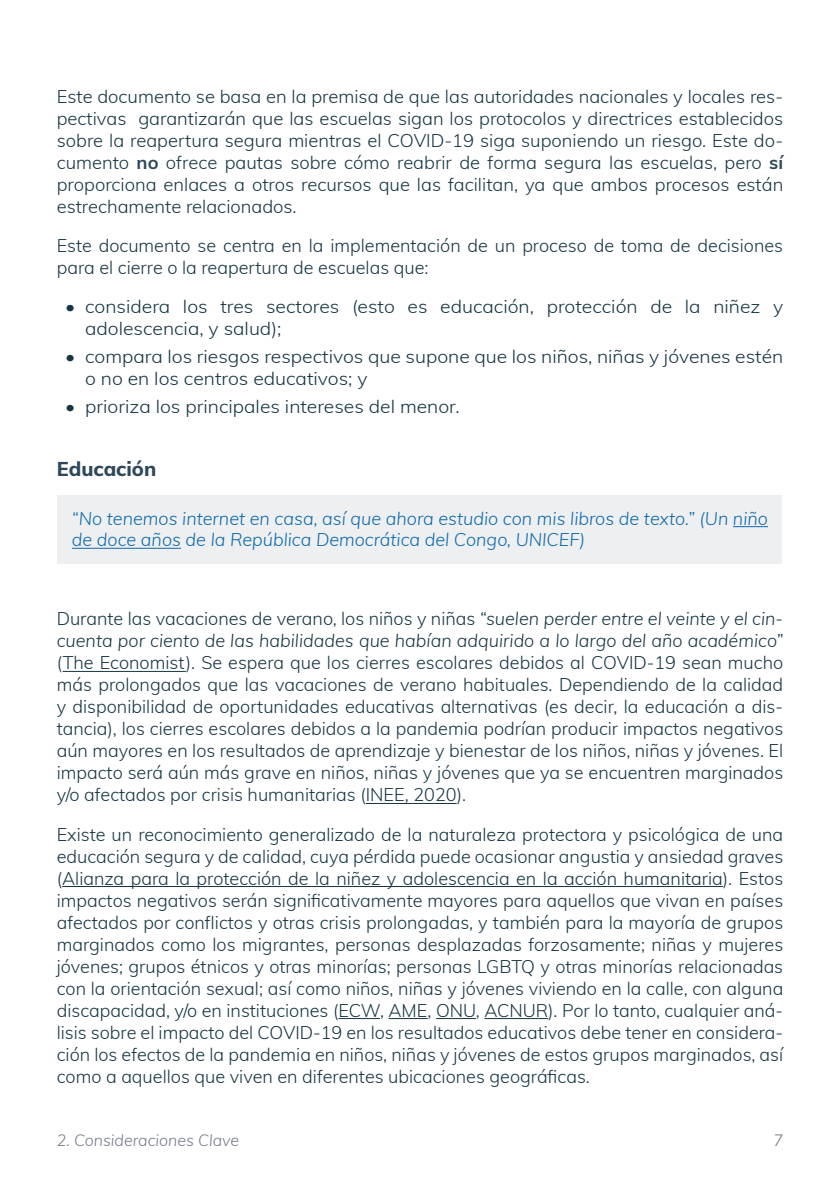
<style>
.page{position:relative;width:840px;height:1191px;background:#fff}
.page>*{position:absolute;margin:0;border:0;box-sizing:border-box;transform-origin:0 0}
.INEE_HEADER_LEVEL3{font:800 20px "Muli";color:#2e4759}
.INEE_Paragraph{font:300 18px/22px "Muli";color:#163543;text-align:justify}
.INEE_Paragraph-2{font:300 18px/22px "Muli";color:#163543;scale:1.07 1}
.INEE_Note{font:italic 300 18px/21.6px "Muli";color:#0e6aab}
.t1{font:italic 300 16px "Muli";color:#737a89}
.t2{font:italic 300 16px "Muli";color:#636b7b}
.s1{font-weight:700;color:#2e4759}
.s2{font-style:italic}
</style>
<div class="page">
<hr style="left:63px;top:671px;width:123px;height:1px;background:#163543">
<hr style="left:365px;top:803px;width:91px;height:1px;background:#163543">
<hr style="left:62px;top:886px;width:660px;height:1px;background:#163543">
<hr style="left:338px;top:1018px;width:42px;height:1px;background:#163543">
<hr style="left:388px;top:1018px;width:39px;height:1px;background:#163543">
<hr style="left:436px;top:1018px;width:39px;height:1px;background:#163543">
<hr style="left:484px;top:1018px;width:64px;height:1px;background:#163543">
<div style="left:58px;top:495px;width:723px;height:68px;background:#eeeff1"></div>
<hr style="left:732px;top:526px;width:35px;height:1px;background:#0e6aab">
<hr style="left:72px;top:548px;width:109px;height:1px;background:#0e6aab">
<p class="INEE_Paragraph" style="left:57px;top:85px;width:727px">Este documento se basa en la premisa de que las autoridades nacionales y locales res&shy;pectivas garantizarán que las escuelas sigan los protocolos y directrices establecidos sobre la reapertura segura mientras el COVID-19 siga suponiendo un riesgo. Este do&shy;cumento <span class="s1">no</span> ofrece pautas sobre cómo reabrir de forma segura las escuelas, pero <span class="s1">sí </span>proporciona enlaces a otros recursos que las facilitan, ya que ambos procesos están estrechamente relacionados.</p>
<p class="INEE_Paragraph" style="left:57px;top:234px;width:727px">Este documento se centra en la implementación de un proceso de toma de decisiones para el cierre o la reapertura de escuelas que:</p>
<p class="INEE_Paragraph-2" style="left:85px;top:295px;width:653px;text-indent:-20px">• considera los tres sectores (esto es educación, protección de la niñez y adolescencia, y salud);</p>
<p class="INEE_Paragraph-2" style="left:85px;top:344px;width:653px;text-indent:-20px">• compara los riesgos respectivos que supone que los niños, niñas y jóvenes estén o no en los centros educativos; y</p>
<p class="INEE_Paragraph-2" style="left:65px;top:394px;width:370px">• prioriza los principales intereses del menor.</p>
<p class="INEE_HEADER_LEVEL3" style="left:57px;top:454px;width:101px">Educación</p>
<p class="INEE_Note" style="left:72px;top:506px;width:697px">“No tenemos internet en casa, así que ahora estudio con mis libros de texto.” (Un niño de doce años de la República Democrática del Congo, UNICEF)</p>
<p class="INEE_Paragraph" style="left:57px;top:607px;width:727px">Durante las vacaciones de verano, los niños y niñas <span class="s2">“suelen perder entre el veinte y el cin&shy;cuenta por ciento de las habilidades que habían adquirido a lo largo del año académico” </span>(The Economist). Se espera que los cierres escolares debidos al COVID-19 sean mucho más prolongados que las vacaciones de verano habituales. Dependiendo de la calidad y disponibilidad de oportunidades educativas alternativas (es decir, la educación a dis&shy;tancia), los cierres escolares debidos a la pandemia podrían producir impactos negativos aún mayores en los resultados de aprendizaje y bienestar de los niños, niñas y jóvenes. El impacto será aún más grave en niños, niñas y jóvenes que ya se encuentren marginados y/o afectados por crisis humanitarias (INEE, 2020).</p>
<p class="INEE_Paragraph" style="left:57px;top:822px;width:727px">Existe un reconocimiento generalizado de la naturaleza protectora y psicológica de una educación segura y de calidad, cuya pérdida puede ocasionar angustia y ansiedad graves (Alianza para la protección de la niñez y adolescencia en la acción humanitaria). Estos impactos negativos serán significativamente mayores para aquellos que vivan en países afectados por conflictos y otras crisis prolongadas, y también para la mayoría de grupos marginados como los migrantes, personas desplazadas forzosamente; niñas y mujeres jóvenes; grupos étnicos y otras minorías; personas LGBTQ y otras minorías relacionadas con la orientación sexual; así como niños, niñas y jóvenes viviendo en la calle, con alguna discapacidad, y/o en instituciones (ECW, AME, ONU, ACNUR). Por lo tanto, cualquier aná&shy;lisis sobre el impacto del COVID-19 en los resultados educativos debe tener en considera&shy;ción los efectos de la pandemia en niños, niñas y jóvenes de estos grupos marginados, así como a aquellos que viven en diferentes ubicaciones geográficas.</p>
<p class="t1" style="left:57px;top:1129px;width:184px">2. Consideraciones Clave</p>
<p class="t2" style="left:773px;top:1129px;width:11px">7</p>
</div>
